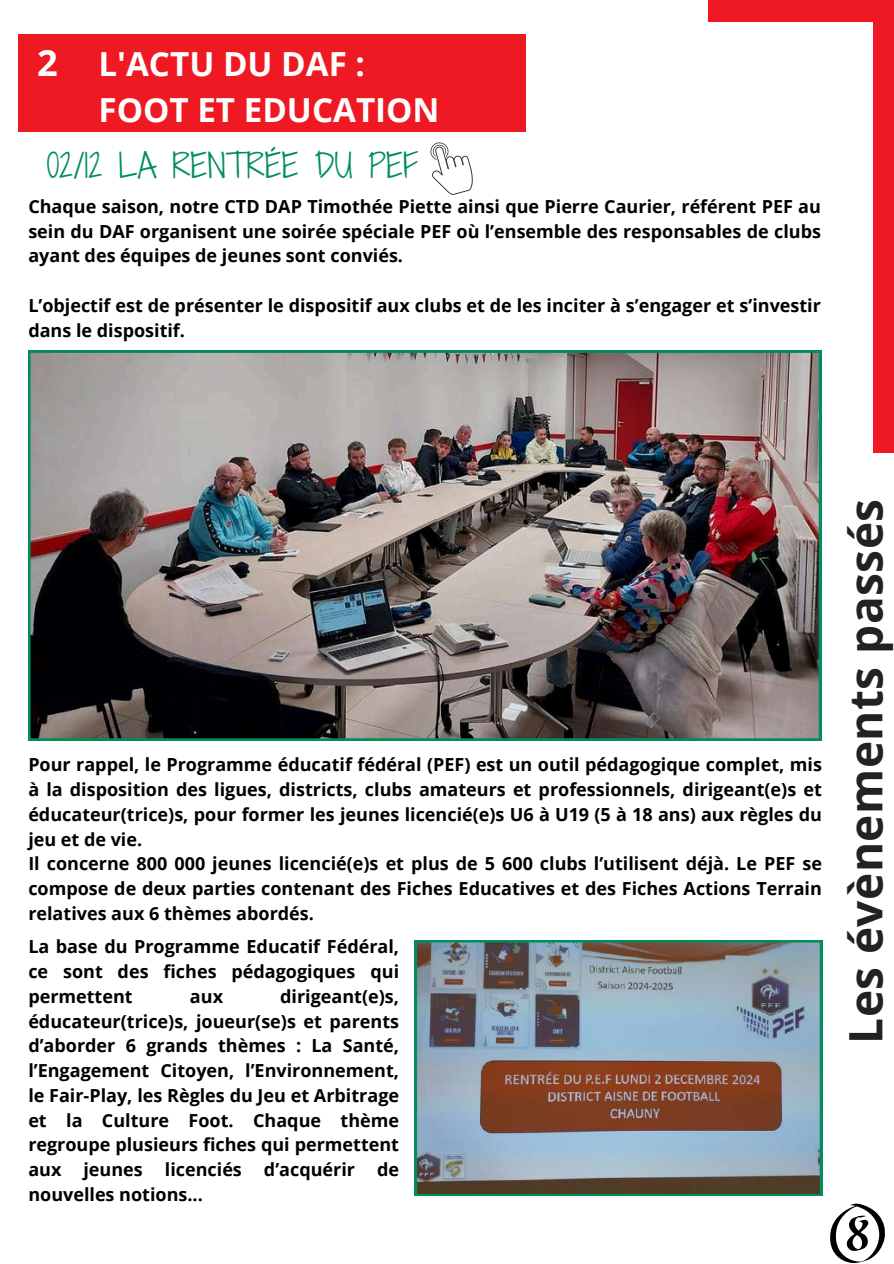
<style>
.page{position:relative;width:894px;height:1264px;background:#fff}
.page>*{position:absolute;margin:0;border:0;box-sizing:border-box;transform-origin:0 0}
.t1{font:700 46.05px "Open Sans";letter-spacing:.01em;color:#222}
.t2{font:700 36.15px "Open Sans";color:#fff}
.t3{font:700 33.15px/46.2px "Open Sans";color:#fff}
.t4{font:31.95px "Shadows Into Light Two";color:#008e5b}
.t5{font:700 18px/24.8px "Open Sans";color:#000;text-align:justify}
</style>
<div class="page">
<div style="left:18px;top:34px;width:507px;height:98px;background:#ef1923"></div>
<div style="left:872px;top:0;width:21px;height:452px;background:#ef1923"></div>
<div style="left:708px;top:0;width:182px;height:21px;background:#ef1923"></div>
<svg style="left:430px;top:142px;width:43px;height:53px"></svg>
<img style="left:414px;top:940px;width:407px;height:255px">
<img style="left:28px;top:351px;width:792px;height:389px">
<svg style="left:830px;top:1203px;width:54px;height:59px"></svg>
<h2 class="t2" style="left:37px;top:37px;width:22px">2</h2>
<h3 class="t3" style="left:98px;top:40px;width:342px">L'ACTU DU DAF :<br>FOOT ET EDUCATION</h3>
<h3 class="t4" style="left:47px;top:142px;width:373px">02/12 LA RENTRÉE DU PEF</h3>
<p class="t5" style="left:28px;top:193px;width:794px">Chaque saison, notre CTD DAP Timothée Piette ainsi que Pierre Caurier, référent PEF au sein du DAF organisent une soirée spéciale PEF où l’ensemble des responsables de clubs ayant des équipes de jeunes sont conviés.</p>
<p class="t5" style="left:28px;top:292px;width:793px">L’objectif est de présenter le dispositif aux clubs et de les inciter à s’engager et s’investir dans le dispositif.</p>
<p class="t5" style="left:28px;top:752px;width:794px;text-align:left">Pour rappel, le Programme éducatif fédéral (PEF) est un outil pédagogique complet, mis à la disposition des ligues, districts, clubs amateurs et professionnels, dirigeant(e)s et éducateur(trice)s, pour former les jeunes licencié(e)s U6 à U19 (5 à 18 ans) aux règles du jeu et de vie.<br>Il concerne 800 000 jeunes licencié(e)s et plus de 5 600 clubs l’utilisent déjà. Le PEF se compose de deux parties contenant des Fiches Educatives et des Fiches Actions Terrain relatives aux 6 thèmes abordés.</p>
<p class="t5" style="left:28px;top:933px;width:372px">La base du Programme Educatif Fédéral, ce sont des fiches pédagogiques qui permettent</p>
<p class="t5" style="left:28px;top:983px;width:372px;text-indent:252px">dirigeant(e)s, éducateur(trice)s, joueur(se)s et parents d’aborder 6 grands thèmes : La Santé, l’Engagement Citoyen, l’Environnement, le Fair-Play, les Règles du Jeu et Arbitrage et la Culture Foot. Chaque thème regroupe plusieurs fiches qui permettent aux jeunes licenciés d’acquérir de nouvelles notions...</p>
<p class="t5" style="left:190px;top:983px;width:35px">aux</p>
<h1 class="t1" style="left:833px;top:1043px;width:546px;rotate:-90deg">Les évènements passés</h1>
</div>
